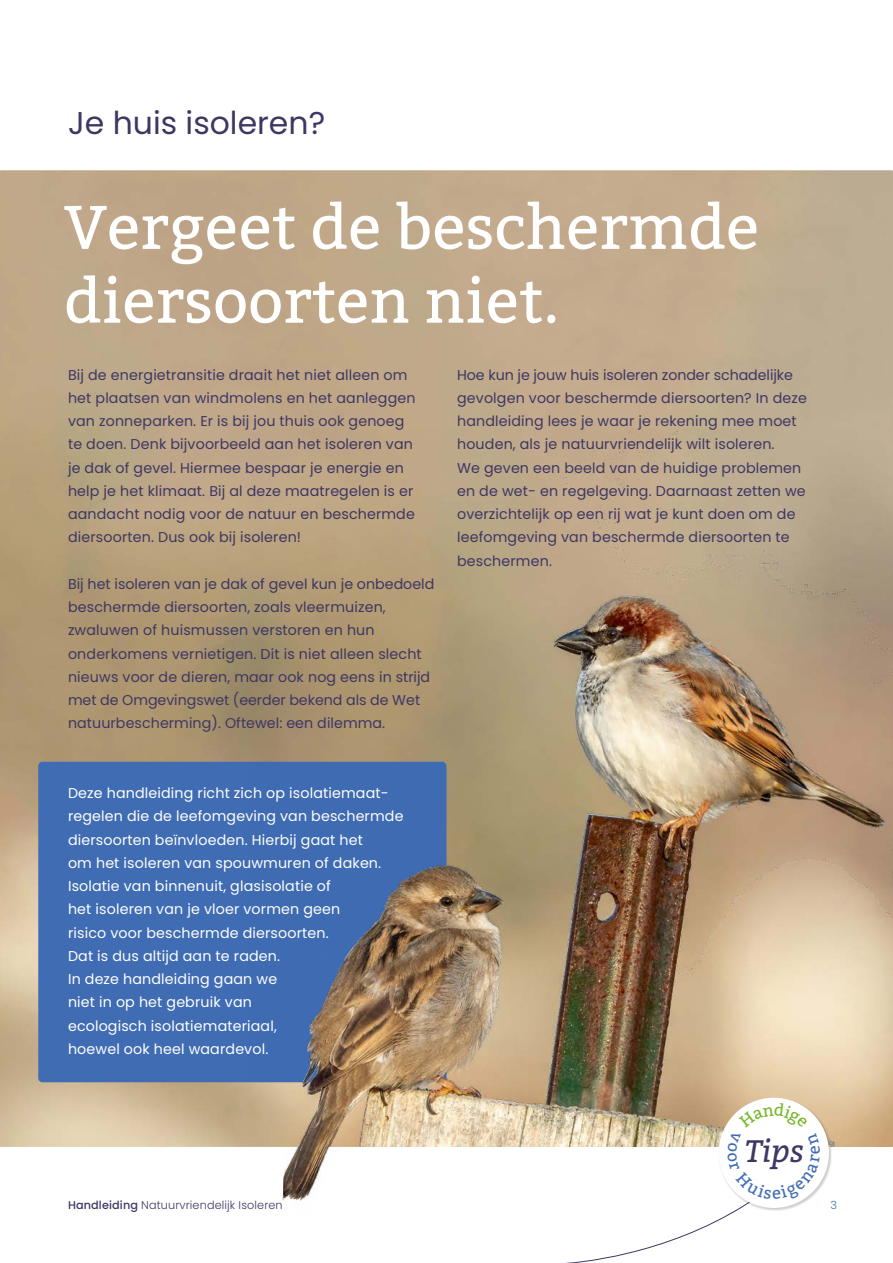
<style>
.page{position:relative;width:893px;height:1263px;background:#fff}
.page>*{position:absolute;margin:0;border:0;box-sizing:border-box;transform-origin:0 0}
.t1{font:61.5px/73.8px "Bitter";color:#fff}
.t2{font:31.5px "Poppins";color:#3e3763}
.t3{font:italic 31.05px "Bitter";color:#3e3763}
.t4{font:14.25px/23.2px "Poppins";letter-spacing:.01em;color:#3e3763}
.t5{font:14.25px/23.2px "Poppins";letter-spacing:.01em;color:#fff}
.t6{font:300 11.25px "Poppins";letter-spacing:.01em;color:#3e3763}
.t7{font:300 11.25px "Poppins";color:#3f6cb3}
.s1{font-weight:500}
</style>
<div class="page">
<img style="left:0;top:170px;width:893px;height:977px">
<div style="left:38px;top:762px;width:408px;height:320px;background:#3f6cb3;border-radius:4px"></div>
<img style="left:247px;top:429px;width:646px;height:791px">
<div style="left:718px;top:1097px;width:114px;height:114px;background:#000;opacity:.2"></div>
<svg style="left:719px;top:1098px;width:110px;height:110px"></svg>
<h2 class="t2" style="left:68px;top:104px;width:259px">Je huis isoleren?</h2>
<h1 class="t1" style="left:64px;top:191px;width:697px">Vergeet de beschermde diersoorten niet.</h1>
<p class="t4" style="left:68px;top:363px;width:349px">Bij de energietransitie draait het niet alleen om het plaatsen van windmolens en het aanleggen van zonneparken. Er is bij jou thuis ook genoeg te doen. Denk bijvoorbeeld aan het isoleren van je dak of gevel. Hiermee bespaar je energie en help je het klimaat. Bij al deze maatregelen is er aandacht nodig voor de natuur en beschermde diersoorten. Dus ook bij isoleren!</p>
<p class="t4" style="left:68px;top:572px;width:368px">Bij het isoleren van je dak of gevel kun je onbedoeld beschermde diersoorten, zoals vleermuizen, zwaluwen of huismussen verstoren en hun onderkomens vernietigen. Dit is niet alleen slecht nieuws voor de dieren, maar ook nog eens in strijd met de Omgevingswet (eerder bekend als de Wet natuurbescherming). Oftewel: een dilemma.</p>
<p class="t5" style="left:68px;top:781px;width:337px">Deze handleiding richt zich op isolatiemaat&shy;regelen die de leefomgeving van beschermde diersoorten beïnvloeden. Hierbij gaat het<br>om het isoleren van spouwmuren of daken.<br>Isolatie van binnenuit, glasisolatie of<br>het isoleren van je vloer vormen geen<br>risico voor beschermde diersoorten.<br>Dat is dus altijd aan te raden.<br>In deze handleiding gaan we<br>niet in op het gebruik van<br>ecologisch isolatiemateriaal,<br>hoewel ook heel waardevol.</p>
<p class="t4" style="left:457px;top:363px;width:351px">Hoe kun je jouw huis isoleren zonder schadelijke gevolgen voor beschermde diersoorten? In deze handleiding lees je waar je rekening mee moet houden, als je natuurvriendelijk wilt isoleren.<br>We geven een beeld van de huidige problemen en de wet- en regelgeving. Daarnaast zetten we overzichtelijk op een rij wat je kunt doen om de leefomgeving van beschermde diersoorten te beschermen.</p>
<h3 class="t3" style="left:745px;top:1131px;width:61px">Tips</h3>
<p class="t6" style="left:68px;top:1199px;width:216px"><span class="s1">Handleiding</span> Natuurvriendelijk Isoleren</p>
<p class="t7" style="left:830px;top:1198px;width:8px">3</p>
</div>
